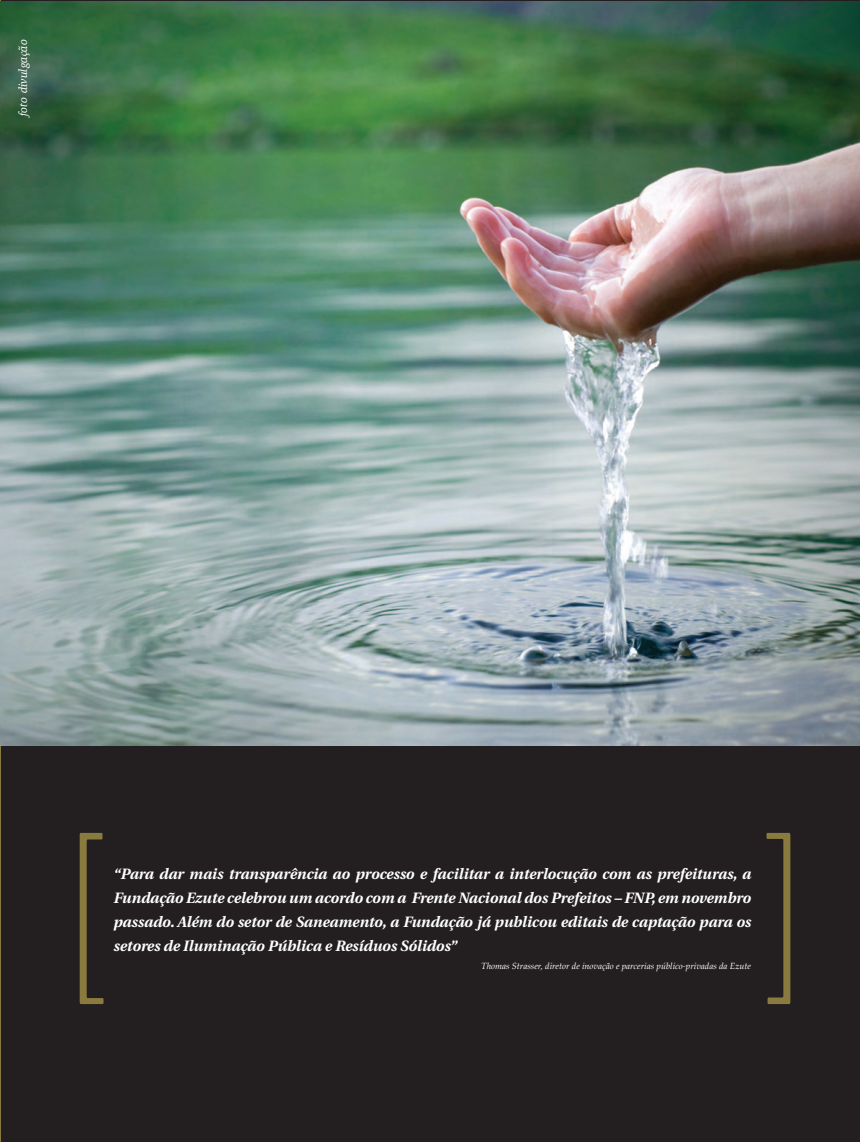
<style>
.page{position:relative;width:860px;height:1142px;background:#fff}
.page>*{position:absolute;margin:0;border:0;box-sizing:border-box;transform-origin:0 0}
.t1{font:italic 700 15px/24px "Heuristica";color:#fff;text-align:justify}
.t2{font:italic 12px "Charter";color:#fff}
.t3{font:italic 9px "Palatino Linotype";color:#fff}
</style>
<div class="page">
<div style="left:1px;top:0;width:859px;height:1142px;background:#231f20"></div>
<img style="left:1px;top:1px;width:859px;height:745px">
<svg style="left:80px;top:833px;width:24px;height:171px"></svg>
<svg style="left:766px;top:833px;width:24px;height:171px"></svg>
<p class="t2" style="left:13px;top:116px;width:79px;rotate:-90deg">foto divulgação</p>
<p class="t1" style="left:113px;top:861px;width:639px">“Para dar mais transparência ao processo e facilitar a interlocução com as prefeituras, a Fundação Ezute celebrou um acordo com a Frente Nacional dos Prefeitos – FNP, em novembro passado. Além do setor de Saneamento, a Fundação já publicou editais de captação para os setores de Iluminação Pública e Resíduos Sólidos”</p>
<p class="t3" style="left:481px;top:959px;width:271px">Thomas Strasser, diretor de inovação e parcerias público-privadas da Ezute</p>
</div>
